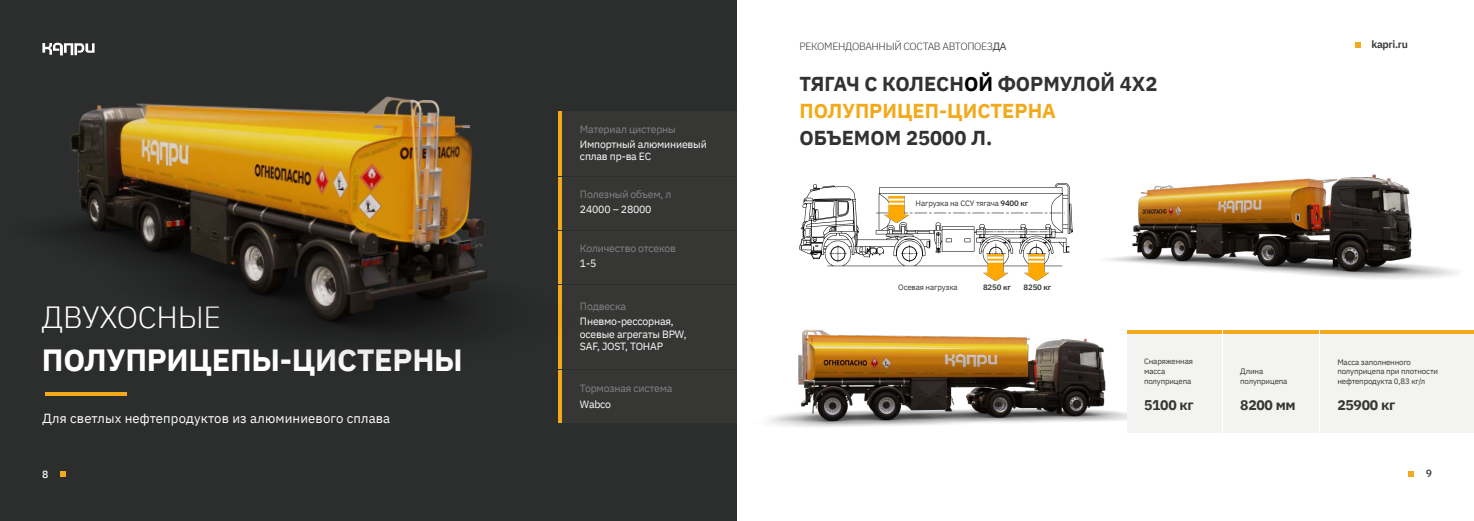
<style>
.page{position:relative;width:1474px;height:521px;background:#fff}
.page>*{position:absolute;margin:0;border:0;box-sizing:border-box;transform-origin:0 0}
.t1{font:700 30.62px "IBM Plex Sans";letter-spacing:-.01em;color:#fff}
.t2{font:300 30.62px "IBM Plex Sans";letter-spacing:-.01em;color:#fff}
.t3{font:700 20.12px/27.1px "IBM Plex Sans";color:#333232}
.t4{font:700 14px "IBM Plex Sans";letter-spacing:-.02em;color:#363635}
.t5{font:13.12px "IBM Plex Sans";letter-spacing:.01em;color:#fff}
.t6{font:10.5px/12.2px "IBM Plex Sans";letter-spacing:-.02em;color:#fff}
.t7{font:10.5px "IBM Plex Sans";letter-spacing:-.02em;color:#828383}
.t8{font:300 10.5px "IBM Plex Sans";letter-spacing:-.03em;color:#363635}
.t9{font:600 10.5px "IBM Plex Sans";letter-spacing:-.03em;color:#363635}
.t10{font:500 10.5px "IBM Plex Sans";color:#fff}
.t11{font:500 10.5px "IBM Plex Sans";color:#363635}
.t12{font:7.88px/9.6px "IBM Plex Sans";letter-spacing:-.02em;color:#363635}
.t13{font:600 7.88px "IBM Plex Sans";letter-spacing:-.02em;color:#363635}
.s1{font-weight:400}
.s2{color:#000}
.s3{color:#f2aa1c}
.s4{font-weight:600}
</style>
<div class="page">
<div style="left:0;top:0;width:737px;height:521px;background:#2c2d2d"></div>
<img style="left:768px;top:280px;width:359px;height:147px">
<svg style="left:799px;top:183px;width:264px;height:84px"></svg>
<svg style="left:61px;top:471px;width:5px;height:6px"></svg>
<svg style="left:1408px;top:471px;width:5px;height:6px"></svg>
<svg style="left:1355px;top:43px;width:5px;height:5px"></svg>
<img style="left:882px;top:196px;width:28px;height:26px">
<div style="left:1127px;top:334px;width:94px;height:99px;background:#f3f3f2"></div>
<hr style="left:1127px;top:330px;width:94px;height:4px;background:#f2aa1c">
<div style="left:1223px;top:334px;width:95px;height:99px;background:#f3f3f2"></div>
<hr style="left:1223px;top:330px;width:95px;height:4px;background:#f2aa1c">
<div style="left:1320px;top:334px;width:153px;height:99px;background:#f3f3f2"></div>
<hr style="left:1320px;top:330px;width:153px;height:4px;background:#f2aa1c">
<img style="left:42px;top:42px;width:520px;height:381px">
<img style="left:981px;top:254px;width:28px;height:26px">
<img style="left:1022px;top:254px;width:28px;height:26px">
<img style="left:1063px;top:174px;width:395px;height:148px">
<h1 class="t2" style="left:42px;top:294px;width:181px">ДВУХОСНЫЕ</h1>
<h1 class="t1" style="left:42px;top:336px;width:422px">ПОЛУПРИЦЕПЫ-ЦИСТЕРНЫ</h1>
<h3 class="t5" style="left:43px;top:408px;width:349px">Для светлых нефтепродуктов из алюминиевого сплава</h3>
<h3 class="t10" style="left:42px;top:466px;width:8px">8</h3>
<h3 class="t7" style="left:580px;top:121px;width:97px">Материал цистерны</h3>
<h3 class="t6" style="left:580px;top:137px;width:128px">Импортный алюминиевый сплав пр-ва ЕС</h3>
<h3 class="t7" style="left:580px;top:186px;width:93px">Полезный объем, л</h3>
<h3 class="t6" style="left:580px;top:202px;width:73px">24000 – 28000</h3>
<h3 class="t7" style="left:580px;top:240px;width:97px">Количество отсеков</h3>
<h3 class="t6" style="left:580px;top:256px;width:18px">1-5</h3>
<h3 class="t7" style="left:580px;top:298px;width:48px">Подвеска</h3>
<h3 class="t6" style="left:580px;top:314px;width:108px">Пневмо-рессорная, осевые агрегаты BPW,<br>SAF, JOST, ТОНАР</h3>
<h3 class="t7" style="left:580px;top:380px;width:94px">Тормозная система</h3>
<h3 class="t6" style="left:580px;top:397px;width:33px">Wabco</h3>
<h3 class="t8" style="left:799px;top:39px;width:209px">РЕКОМЕНДОВАННЫЙ СОСТАВ АВТОПОЕЗ<span class="s1">ДА</span></h3>
<h2 class="t3" style="left:799px;top:68px;width:359px">ТЯГАЧ С КОЛЕСН<span class="s2">ОЙ</span> ФОРМУЛОЙ 4Х2<br><span class="s3">ПОЛУПРИЦЕП-ЦИСТЕРНА</span></h2>
<h2 class="t3" style="left:799px;top:122px;width:194px">ОБЪЕМОМ 25000 Л.</h2>
<p class="t12" style="left:915px;top:198px;width:114px">Нагрузка на ССУ тягача <span class="s4">9400 кг</span></p>
<p class="t12" style="left:898px;top:281px;width:61px">Осевая нагрузка</p>
<p class="t13" style="left:983px;top:281px;width:29px">8250 кг</p>
<p class="t13" style="left:1023px;top:281px;width:29px">8250 кг</p>
<p class="t12" style="left:1144px;top:356px;width:50px">Снаряженная масса полуприцепа</p>
<h3 class="t4" style="left:1144px;top:393px;width:51px">5100 кг</h3>
<h3 class="t9" style="left:1371px;top:36px;width:38px">kapri.ru</h3>
<p class="t12" style="left:1240px;top:366px;width:49px">Длина полуприцепа</p>
<h3 class="t4" style="left:1240px;top:393px;width:57px">8200 мм</h3>
<p class="t12" style="left:1337px;top:356px;width:102px">Масса заполненного полуприцепа при плотности нефтепродукта 0,83 кг/л</p>
<h3 class="t4" style="left:1337px;top:393px;width:59px">25900 кг</h3>
<h3 class="t11" style="left:1425px;top:465px;width:8px">9</h3>
</div>
